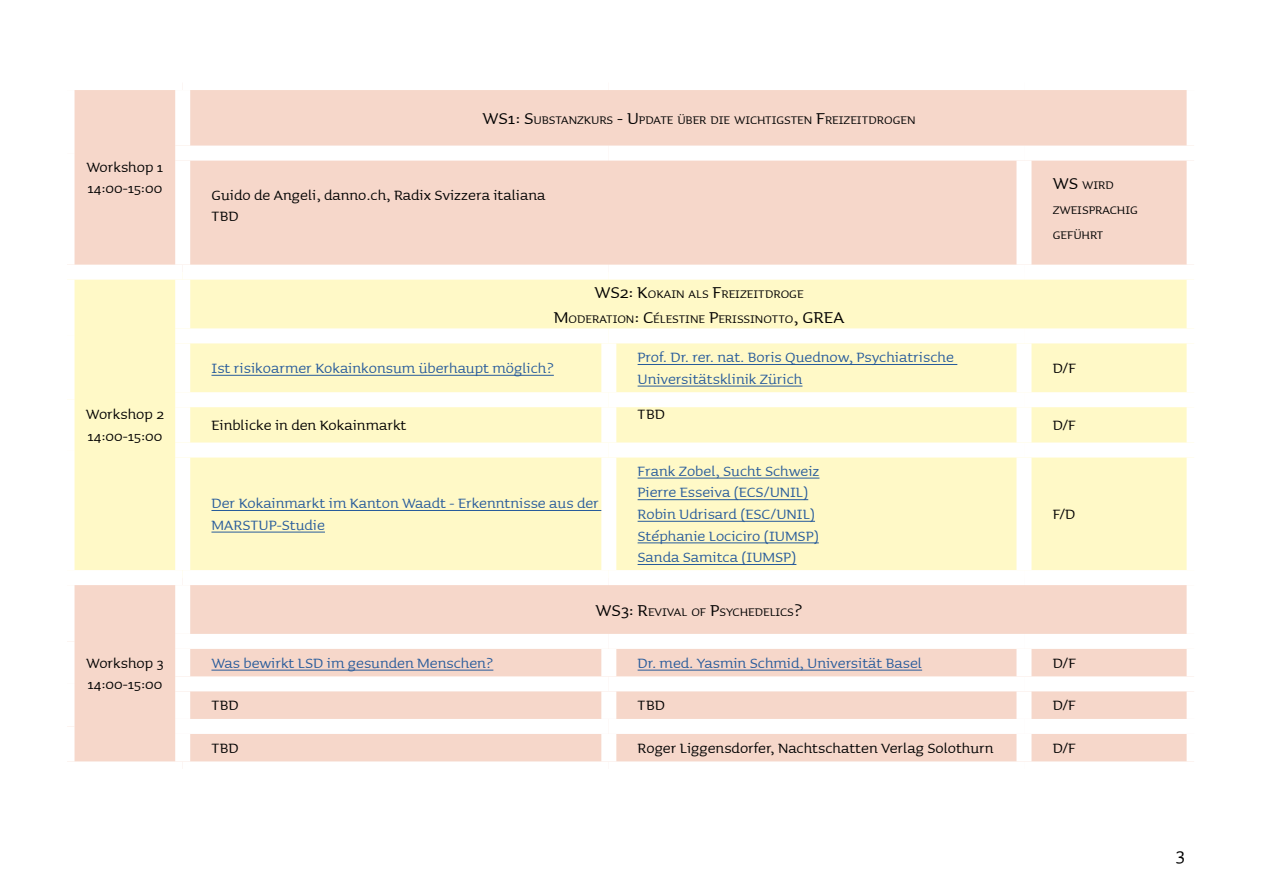
<style>
.page{position:relative;width:1263px;height:893px;background:#fff}
.page>*{position:absolute;margin:0;border:0;box-sizing:border-box;transform-origin:0 0}
.t1{font:24px "Sauna";color:#000}
.t2{font:18px/21.6px "Sauna";color:#275b9b}
.t3{font:18px/21.6px "Sauna";color:#000}
.t4{font:14.7px/25.2px "Sauna";color:#000}
.s1{font-size:21px}
</style>
<div class="page">
<div style="left:75px;top:90px;width:1111px;height:671px;background:#f6d7ca"></div>
<div style="left:75px;top:280px;width:1111px;height:290px;background:#fff9c7"></div>
<div style="left:175px;top:90px;width:15px;height:56px;background:#fff"></div>
<div style="left:175px;top:146px;width:434px;height:15px;background:#fff"></div>
<div style="left:175px;top:161px;width:15px;height:104px;background:#fff"></div>
<div style="left:609px;top:146px;width:415px;height:15px;background:#fff"></div>
<div style="left:1024px;top:146px;width:177px;height:15px;background:#fff"></div>
<div style="left:1016px;top:161px;width:15px;height:104px;background:#fff"></div>
<div style="left:60px;top:265px;width:123px;height:15px;background:#fff"></div>
<div style="left:183px;top:265px;width:426px;height:15px;background:#fff"></div>
<div style="left:175px;top:280px;width:15px;height:48px;background:#fff"></div>
<div style="left:609px;top:265px;width:415px;height:15px;background:#fff"></div>
<div style="left:1024px;top:265px;width:177px;height:15px;background:#fff"></div>
<div style="left:175px;top:328px;width:434px;height:15px;background:#fff"></div>
<div style="left:175px;top:343px;width:15px;height:49px;background:#fff"></div>
<div style="left:609px;top:328px;width:415px;height:15px;background:#fff"></div>
<div style="left:601px;top:343px;width:15px;height:49px;background:#fff"></div>
<div style="left:1024px;top:328px;width:177px;height:15px;background:#fff"></div>
<div style="left:1016px;top:343px;width:15px;height:49px;background:#fff"></div>
<div style="left:175px;top:392px;width:434px;height:15px;background:#fff"></div>
<div style="left:175px;top:407px;width:15px;height:36px;background:#fff"></div>
<div style="left:609px;top:392px;width:415px;height:15px;background:#fff"></div>
<div style="left:601px;top:407px;width:15px;height:36px;background:#fff"></div>
<div style="left:1024px;top:392px;width:177px;height:15px;background:#fff"></div>
<div style="left:1016px;top:407px;width:15px;height:36px;background:#fff"></div>
<div style="left:175px;top:443px;width:434px;height:15px;background:#fff"></div>
<div style="left:175px;top:458px;width:15px;height:112px;background:#fff"></div>
<div style="left:609px;top:443px;width:415px;height:15px;background:#fff"></div>
<div style="left:601px;top:458px;width:15px;height:112px;background:#fff"></div>
<div style="left:1024px;top:443px;width:177px;height:15px;background:#fff"></div>
<div style="left:1016px;top:458px;width:15px;height:112px;background:#fff"></div>
<div style="left:60px;top:570px;width:123px;height:15px;background:#fff"></div>
<div style="left:183px;top:570px;width:426px;height:15px;background:#fff"></div>
<div style="left:175px;top:585px;width:15px;height:49px;background:#fff"></div>
<div style="left:609px;top:570px;width:415px;height:15px;background:#fff"></div>
<div style="left:1024px;top:570px;width:177px;height:15px;background:#fff"></div>
<div style="left:175px;top:634px;width:434px;height:15px;background:#fff"></div>
<div style="left:175px;top:649px;width:15px;height:27px;background:#fff"></div>
<div style="left:609px;top:634px;width:415px;height:15px;background:#fff"></div>
<div style="left:601px;top:649px;width:15px;height:27px;background:#fff"></div>
<div style="left:1024px;top:634px;width:177px;height:15px;background:#fff"></div>
<div style="left:1016px;top:649px;width:15px;height:27px;background:#fff"></div>
<div style="left:175px;top:676px;width:434px;height:15px;background:#fff"></div>
<div style="left:175px;top:691px;width:15px;height:28px;background:#fff"></div>
<div style="left:609px;top:676px;width:415px;height:15px;background:#fff"></div>
<div style="left:601px;top:691px;width:15px;height:28px;background:#fff"></div>
<div style="left:1024px;top:676px;width:177px;height:15px;background:#fff"></div>
<div style="left:1016px;top:691px;width:15px;height:28px;background:#fff"></div>
<div style="left:175px;top:719px;width:434px;height:15px;background:#fff"></div>
<div style="left:175px;top:734px;width:15px;height:27px;background:#fff"></div>
<div style="left:609px;top:719px;width:415px;height:15px;background:#fff"></div>
<div style="left:601px;top:734px;width:15px;height:27px;background:#fff"></div>
<div style="left:1024px;top:719px;width:177px;height:15px;background:#fff"></div>
<div style="left:1016px;top:734px;width:15px;height:27px;background:#fff"></div>
<hr style="left:211px;top:375px;width:343px;height:1px;background:#275b9b">
<hr style="left:638px;top:364px;width:319px;height:1px;background:#275b9b">
<hr style="left:638px;top:386px;width:164px;height:1px;background:#275b9b">
<hr style="left:211px;top:510px;width:390px;height:1px;background:#275b9b">
<hr style="left:211px;top:532px;width:114px;height:1px;background:#275b9b">
<hr style="left:638px;top:478px;width:181px;height:1px;background:#275b9b">
<hr style="left:638px;top:499px;width:170px;height:1px;background:#275b9b">
<hr style="left:638px;top:521px;width:177px;height:1px;background:#275b9b">
<hr style="left:638px;top:543px;width:181px;height:1px;background:#275b9b">
<hr style="left:638px;top:564px;width:158px;height:1px;background:#275b9b">
<hr style="left:211px;top:670px;width:282px;height:1px;background:#275b9b">
<hr style="left:638px;top:670px;width:284px;height:1px;background:#275b9b">
<p class="t3" style="left:86px;top:155px;width:78px">Workshop 1<br>14:00-15:00</p>
<p class="t3" style="left:86px;top:403px;width:79px">Workshop 2<br>14:00-15:00</p>
<p class="t3" style="left:86px;top:651px;width:79px">Workshop 3<br>14:00-15:00</p>
<p class="t4" style="left:482px;top:107px;width:435px"><span class="s1">WS1: S</span>ubstanzkurs <span class="s1">- U</span>pdate über die wichtigsten <span class="s1">F</span>reizeitdrogen</p>
<p class="t3" style="left:211px;top:183px;width:335px">Guido de Angeli, danno.ch, Radix Svizzera italiana<br>TBD</p>
<p class="t4" style="left:1053px;top:172px;width:87px"><span class="s1">WS</span> wird zweisprachig geführt</p>
<p class="t4" style="left:554px;top:280px;width:282px;text-indent:41px"><span class="s1">WS2: K</span>okain als <span class="s1">F</span>reizeitdroge<br><span class="s1">M</span>oderation<span class="s1">: C</span>élestine <span class="s1">P</span>erissinotto<span class="s1">, GREA</span></p>
<p class="t2" style="left:211px;top:356px;width:344px">Ist risikoarmer Kokainkonsum überhaupt möglich?</p>
<p class="t2" style="left:638px;top:346px;width:318px">Prof. Dr. rer. nat. Boris Quednow, Psychiatrische<br>Universitätsklinik Zürich</p>
<p class="t3" style="left:1053px;top:356px;width:25px">D/F</p>
<p class="t3" style="left:211px;top:414px;width:197px">Einblicke in den Kokainmarkt</p>
<p class="t3" style="left:638px;top:403px;width:29px">TBD</p>
<p class="t3" style="left:1053px;top:414px;width:25px">D/F</p>
<p class="t2" style="left:211px;top:492px;width:389px">Der Kokainmarkt im Kanton Waadt - Erkenntnisse aus der<br>MARSTUP-Studie</p>
<p class="t2" style="left:638px;top:459px;width:183px">Frank Zobel, Sucht Schweiz<br>Pierre Esseiva (ECS/UNIL)<br>Robin Udrisard (ESC/UNIL)<br>Stéphanie Lociciro (IUMSP)<br>Sanda Samitca (IUMSP)</p>
<p class="t4" style="left:596px;top:598px;width:208px"><span class="s1">WS3: R</span>evival of <span class="s1">P</span>sychedelics<span class="s1">?</span></p>
<p class="t3" style="left:1053px;top:502px;width:24px">F/D</p>
<p class="t2" style="left:211px;top:651px;width:283px">Was bewirkt LSD im gesunden Menschen?</p>
<p class="t2" style="left:638px;top:651px;width:286px">Dr. med. Yasmin Schmid, Universität Basel</p>
<p class="t3" style="left:1053px;top:651px;width:25px">D/F</p>
<p class="t3" style="left:211px;top:694px;width:29px">TBD</p>
<p class="t3" style="left:638px;top:694px;width:29px">TBD</p>
<p class="t3" style="left:1053px;top:694px;width:25px">D/F</p>
<p class="t3" style="left:211px;top:736px;width:29px">TBD</p>
<p class="t3" style="left:637px;top:736px;width:358px">Roger Liggensdorfer, Nachtschatten Verlag Solothurn</p>
<p class="t3" style="left:1053px;top:736px;width:25px">D/F</p>
<h1 class="t1" style="left:1176px;top:839px;width:10px">3</h1>
</div>
